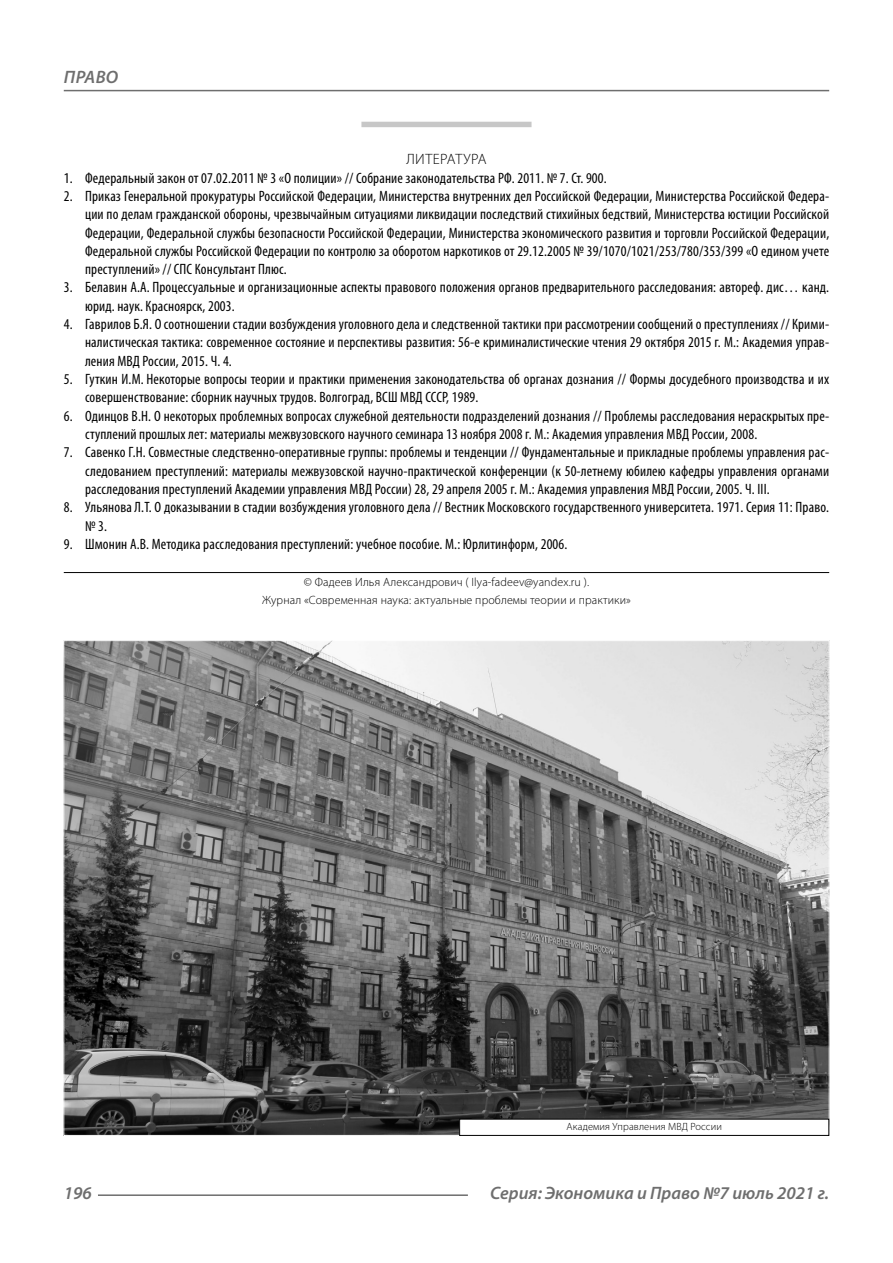
<style>
.page{position:relative;width:893px;height:1263px;background:#fff}
.page>*{position:absolute;margin:0;border:0;box-sizing:border-box;transform-origin:0 0}
.t1{font:italic 600 18px "Myriad Pro";color:#6e6e6e}
.t2{font:condensed 15px/18.3px "Myriad Pro";letter-spacing:.01em;color:#000}
.Literature{font:300 15px "Myriad Pro";letter-spacing:.03em;color:#000}
.Copy{font:300 12px/18.3px "Myriad Pro";letter-spacing:.01em;color:#000;text-align:center}
.Author-doc{font:300 10.5px "Myriad Pro";letter-spacing:.01em;color:#000}
</style>
<div class="page">
<div style="left:361px;top:122px;width:170px;height:6px;background:#c7c7c7"></div>
<hr style="left:64px;top:572px;width:765px;height:1px;background:#000">
<img style="left:65px;top:642px;width:763px;height:492px">
<div style="left:460px;top:1119px;width:369px;height:16px;background:#fff"></div>
<div style="left:459px;top:1119px;width:370px;height:17px;border:1px solid #000"></div>
<hr style="left:98px;top:1194px;width:370px;height:2px;background:#6e6e6e">
<hr style="left:64px;top:90px;width:765px;height:1px;background:#6e6e6e">
<p class="t1" style="left:64px;top:66px;width:56px">ПРАВО</p>
<p class="Literature" style="left:406px;top:150px;width:82px">ЛИТЕРАТУРА</p>
<p class="t2" style="left:64px;top:168px;width:544px">1. Федеральный закон от 07.02.2011 № 3 «О полиции» // Собрание законодательства РФ. 2011. № 7. Ст. 900.</p>
<p class="t2" style="left:85px;top:187px;width:746px;text-align:justify;text-indent:-21px">2. Приказ Генеральной прокуратуры Российской Федерации, Министерства внутренних дел Российской Федерации, Министерства Российской Федера&shy;ции по делам гражданской обороны, чрезвычайным ситуациями ликвидации последствий стихийных бедствий, Министерства юстиции Российской Федерации, Федеральной службы безопасности Российской Федерации, Министерства экономического развития и торговли Российской Федерации, Федеральной службы Российской Федерации по контролю за оборотом наркотиков от 29.12.2005 № 39/1070/1021/253/780/353/399 «О едином учете преступлений» // СПС Консультант Плюс.</p>
<p class="t2" style="left:85px;top:278px;width:746px;text-indent:-21px">3. Белавин А.А. Процессуальные и организационные аспекты правового положения органов предварительного расследования: автореф. дис… канд. юрид. наук. Красноярск, 2003.</p>
<p class="t2" style="left:85px;top:315px;width:746px;text-align:justify;text-indent:-21px">4. Гаврилов Б.Я. О соотношении стадии возбуждения уголовного дела и следственной тактики при рассмотрении сообщений о преступлениях // Крими&shy;налистическая тактика: современное состояние и перспективы развития: 56‑е криминалистические чтения 29 октября 2015 г. М.: Академия управ&shy;ления МВД России, 2015. Ч. 4.</p>
<p class="t2" style="left:85px;top:370px;width:746px;text-indent:-21px">5. Гуткин И.М. Некоторые вопросы теории и практики применения законодательства об органах дознания // Формы досудебного производства и их совершенствование: сборник научных трудов. Волгоград, ВСШ МВД СССР, 1989.</p>
<p class="t2" style="left:85px;top:406px;width:746px;text-indent:-21px">6. Одинцов В.Н. О некоторых проблемных вопросах служебной деятельности подразделений дознания // Проблемы расследования нераскрытых пре&shy;ступлений прошлых лет: материалы межвузовского научного семинара 13 ноября 2008 г. М.: Академия управления МВД России, 2008.</p>
<p class="t2" style="left:85px;top:443px;width:746px;text-align:justify;text-indent:-21px">7. Савенко Г.Н. Совместные следственно-оперативные группы: проблемы и тенденции // Фундаментальные и прикладные проблемы управления рас&shy;следованием преступлений: материалы межвузовской научно-практической конференции (к 50-летнему юбилею кафедры управления органами расследования преступлений Академии управления МВД России) 28, 29 апреля 2005 г. М.: Академия управления МВД России, 2005. Ч. III.</p>
<p class="t2" style="left:85px;top:498px;width:746px;text-indent:-21px">8. Ульянова Л.Т. О доказывании в стадии возбуждения уголовного дела // Вестник Московского государственного университета. 1971. Серия 11: Право. №3.</p>
<p class="t2" style="left:64px;top:535px;width:505px">9. Шмонин А.В. Методика расследования преступлений: учебное пособие. М.: Юрлитинформ, 2006.</p>
<p class="Copy" style="left:262px;top:572px;width:370px">© Фадеев Илья Александрович ( Ilya-fadeev@yandex.ru ).<br>Журнал «Современная наука: актуальные проблемы теории и практики»</p>
<p class="Author-doc" style="left:567px;top:1120px;width:157px">Академия Управления МВД России</p>
<p class="t1" style="left:64px;top:1182px;width:30px">196</p>
<p class="t1" style="left:490px;top:1182px;width:341px">Серия: Экономика и Право №7 июль 2021 г.</p>
</div>
